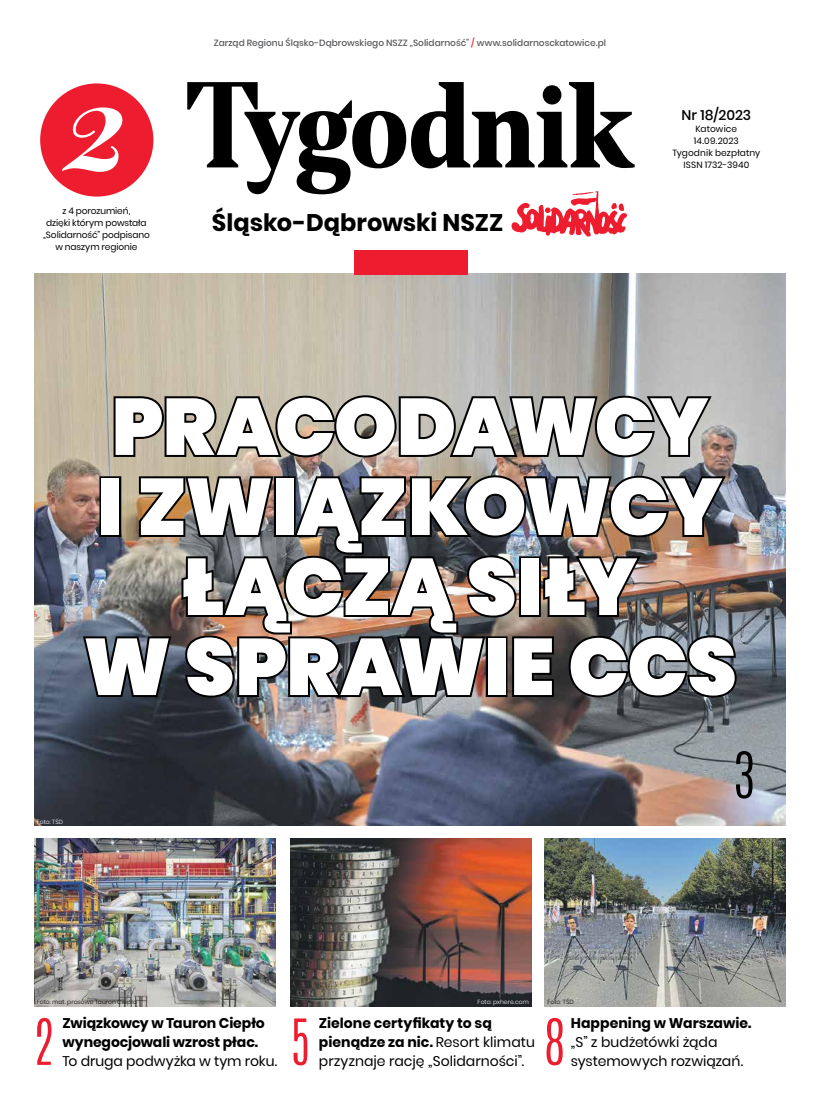
<style>
.page{position:relative;width:820px;height:1106px;background:#fff}
.page>*{position:absolute;margin:0;border:0;box-sizing:border-box;transform-origin:0 0}
.t1{font:italic 700 120px "Playfair Display";color:#fff}
.t2{font:900 80px "Poppins";letter-spacing:-.02em;color:#fff}
.t3{font:300 54px "Antonio";color:#ed1c2e}
.t4{font:300 54px "Antonio";color:#000}
.t5{font:700 24px "Poppins";letter-spacing:-.005em;color:#000}
.t6{font:14px/19px "Poppins";color:#000}
.t7{font:700 14px/19px "Poppins";letter-spacing:-.01em;color:#000}
.t8{font:500 14px "Poppins";color:#000}
.t9{font:500 9px "Poppins";color:#58595b}
.t10{font:9px/12px "Poppins";letter-spacing:-.005em;color:#000;text-align:center}
.t11{font:9px/12px "Poppins";letter-spacing:.015em;color:#000;text-align:center}
.t12{font:300 6px "Poppins";letter-spacing:.015em;color:#000}
.t13{font:300 6px "Poppins";letter-spacing:.005em;color:#fff}
.s1{color:#ed1c2e}
.s2{font-weight:700}
</style>
<div class="page">
<img style="left:34px;top:274px;width:751px;height:552px">
<div style="left:40px;top:83px;width:113px;height:114px;background:#ed1c2e;border-radius:50%"></div>
<svg style="left:187px;top:82px;width:447px;height:155px"></svg>
<div style="left:354px;top:250px;width:113px;height:24px;background:#ed1c2e"></div>
<svg style="left:111px;top:393px;width:603px;height:67px;background:#89847c"></svg>
<img style="left:80px;top:472px;width:659px;height:228px">
<img style="left:544px;top:838px;width:241px;height:168px">
<img style="left:34px;top:838px;width:241px;height:168px">
<img style="left:290px;top:838px;width:241px;height:168px">
<h1 class="t1" style="left:65px;top:44px;width:66px">2</h1>
<p class="t10" style="left:43px;top:205px;width:108px">z 4 porozumień,<br>dzięki którym powstała „Solidarność” podpisano w naszym regionie</p>
<p class="t9" style="left:214px;top:38px;width:393px">Zarząd Regionu Śląsko-Dąbrowskiego NSZZ „Solidarność” <span class="s1">/</span> www.solidarnosckatowice.pl</p>
<h3 class="t5" style="left:212px;top:209px;width:293px">Śląsko-Dąbrowski NSZZ</h3>
<p class="t8" style="left:681px;top:107px;width:71px">Nr 18/2023</p>
<p class="t11" style="left:672px;top:123px;width:89px">Katowice<br>14.09.2023<br>Tygodnik bezpłatny issn 1732-3940</p>
<h2 class="t2" style="left:111px;top:380px;width:598px">PRACODAWCY</h2>
<h2 class="t2" style="left:97px;top:460px;width:626px">I ZWIĄZKOWCY</h2>
<h2 class="t2" style="left:183px;top:540px;width:456px">ŁĄCZĄ SIŁY</h2>
<h2 class="t2" style="left:83px;top:620px;width:541px">W SPRAWIE CCS</h2>
<p class="t13" style="left:37px;top:818px;width:28px">Foto: TŚD</p>
<h3 class="t4" style="left:734px;top:736px;width:21px">3</h3>
<p class="t12" style="left:37px;top:998px;width:102px">Foto: mat. prasowe Tauron Ciepło</p>
<p class="t7" style="left:62px;top:1014px;width:204px">Związkowcy w Tauron Ciepło wynegocjowali wzrost płac.</p>
<p class="t6" style="left:62px;top:1052px;width:216px">To druga podwyżka w tym roku.</p>
<h3 class="t3" style="left:34px;top:1003px;width:21px">2</h3>
<h3 class="t3" style="left:290px;top:1003px;width:21px">5</h3>
<p class="t13" style="left:477px;top:998px;width:53px">Foto: pxhere.com</p>
<p class="t6" style="left:319px;top:1014px;width:217px"><span class="s2">Zielone certyfikaty to są pienądze za nic.</span> Resort klimatu przyznaje rację „Solidarności”.</p>
<p class="t12" style="left:547px;top:998px;width:28px">Foto: TŚD</p>
<p class="t7" style="left:570px;top:1014px;width:182px">Happening w Warszawie.</p>
<p class="t6" style="left:570px;top:1033px;width:148px">„S” z budżetówki żąda</p>
<h3 class="t3" style="left:544px;top:1003px;width:21px">8</h3>
<p class="t6" style="left:570px;top:1052px;width:174px">systemowych rozwiązań.</p>
</div>
